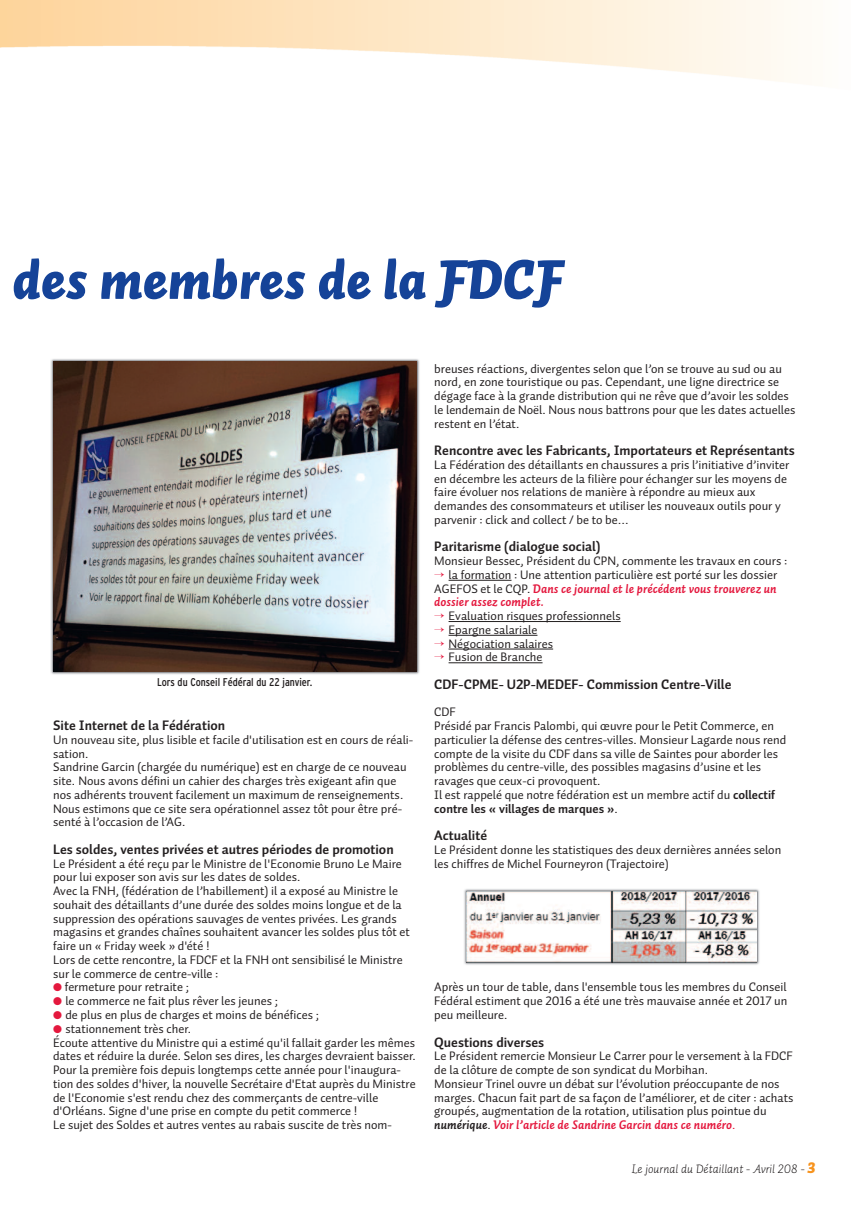
<style>
.page{position:relative;width:851px;height:1205px;background:#fff}
.page>*{position:absolute;margin:0;border:0;box-sizing:border-box;transform-origin:0 0}
.t1{font:55px "Auto 2 Black Italic LF";color:#154398}
.t2{font:13.75px "Auto 2 Bold LF";color:#231f20}
.t3{font:12.5px/13.8px "Auto 2 Regular LF";color:#231f20}
.t4{font:12.5px/13.8px "Auto 2 Bold Italic LF";color:#e4183e}
.t5{font:12.5px "Auto 2 Light Italic LF";color:#0d090a}
.t6{font:12.5px "Auto 2 Bold LF";color:#231f20}
.t7{font:condensed 11.25px "Interstate";color:#231f20}
.s1{color:#e4183e}
.s2{font-family:"Auto 2 Regular LF";color:#231f20}
.s3{font-family:"Auto 2 Bold LF"}
.s4{font-family:"Auto 2 Regular LF"}
.s5{color:#231f20}
.s6{font-family:"Auto 2 Black Italic LF";font-size:15px;color:#f7931d}
</style>
<div class="page">
<svg style="left:0;top:0;width:791px;height:82px"></svg>
<hr style="left:448px;top:580px;width:63px;height:1px;background:#231f20">
<hr style="left:448px;top:621px;width:172px;height:1px;background:#231f20">
<hr style="left:448px;top:635px;width:89px;height:1px;background:#231f20">
<hr style="left:448px;top:649px;width:105px;height:1px;background:#231f20">
<hr style="left:448px;top:662px;width:94px;height:1px;background:#231f20">
<img style="left:50px;top:359px;width:370px;height:316px">
<img style="left:53px;top:362px;width:363px;height:310px">
<img style="left:464px;top:889px;width:296px;height:76px">
<img style="left:466px;top:891px;width:290px;height:71px">
<h1 class="t1" style="left:12px;top:259px;width:552px">des membres de la FDCF</h1>
<p class="t7" style="left:157px;top:675px;width:157px">Lors du Conseil Fédéral du 22 janvier.</p>
<p class="t2" style="left:53px;top:721px;width:174px">Site Internet de la Fédération</p>
<p class="t3" style="left:53px;top:734px;width:361px">Un nouveau site, plus lisible et facile d'utilisation est en cours de réali&shy;sation.<br>Sandrine Garcin (chargée du numérique) est en charge de ce nouveau site. Nous avons défini un cahier des charges très exigeant afin que nos adhérents trouvent facilement un maximum de renseignements.<br>Nous estimons que ce site sera opérationnel assez tôt pour être pré&shy;senté à l’occasion de l’AG.</p>
<p class="t2" style="left:53px;top:844px;width:342px">Les soldes, ventes privées et autres périodes de promotion</p>
<p class="t3" style="left:53px;top:858px;width:358px">Le Président a été reçu par le Ministre de l'Economie Bruno Le Maire pour lui exposer son avis sur les dates de soldes.<br>Avec la FNH, (fédération de l’habillement) il a exposé au Ministre le souhait des détaillants d’une durée des soldes moins longue et de la suppression des opérations sauvages de ventes privées. Les grands magasins et grandes chaînes souhaitent avancer les soldes plus tôt et faire un « Friday week » d'été !<br>Lors de cette rencontre, la FDCF et la FNH ont sensibilisé le Ministre sur le commerce de centre-ville :</p>
<p class="t3" style="left:53px;top:981px;width:137px"><span class="s1">●</span> fermeture pour retraite ;</p>
<p class="t3" style="left:53px;top:995px;width:226px"><span class="s1">●</span> le commerce ne fait plus rêver les jeunes ;</p>
<p class="t3" style="left:53px;top:1009px;width:267px"><span class="s1">●</span> de plus en plus de charges et moins de bénéfices ;</p>
<p class="t3" style="left:53px;top:1023px;width:364px"><span class="s1">●</span> stationnement très cher.<br>Écoute attentive du Ministre qui a estimé qu'il fallait garder les mêmes dates et réduire la durée. Selon ses dires, les charges devraient baisser.<br>Pour la première fois depuis longtemps cette année pour l'inaugura&shy;tion des soldes d'hiver, la nouvelle Secrétaire d'Etat auprès du Ministre de l'Economie s'est rendu chez des commerçants de centre-ville d'Orléans. Signe d'une prise en compte du petit commerce !<br>Le sujet des Soldes et autres ventes au rabais suscite de très nom-</p>
<p class="t3" style="left:434px;top:363px;width:362px">breuses réactions, divergentes selon que l’on se trouve au sud ou au nord, en zone touristique ou pas. Cependant, une ligne directrice se dégage face à la grande distribution qui ne rêve que d’avoir les soldes le lendemain de Noël. Nous nous battrons pour que les dates actuelles restent en l’état.</p>
<p class="t2" style="left:434px;top:446px;width:362px">Rencontre avec les Fabricants, Importateurs et Représentants</p>
<p class="t3" style="left:434px;top:459px;width:356px">La Fédération des détaillants en chaussures a pris l’initiative d’inviter en décembre les acteurs de la filière pour échanger sur les moyens de faire évoluer nos relations de manière à répondre au mieux aux demandes des consommateurs et utiliser les nouveaux outils pour y parvenir : click and collect / be to be…</p>
<p class="t2" style="left:434px;top:542px;width:168px">Paritarisme (dialogue social)</p>
<p class="t3" style="left:434px;top:555px;width:354px;text-align:center">Monsieur Bessec, Président du CPN, commente les travaux en cours : la formation : Une attention particulière est porté sur les dossier</p>
<p class="t4" style="left:434px;top:582px;width:344px"><span class="s2">AGEFOS et le CQP.</span> Dans ce journal et le précédent vous trouverez un dossier assez complet.</p>
<p class="t3" style="left:448px;top:610px;width:173px">Evaluation risques professionnels<br>Epargne salariale<br>Négociation salaires<br>Fusion de Branche</p>
<p class="t2" style="left:434px;top:679px;width:299px">CDF-CPME- U2P-MEDEF- Commission Centre-Ville</p>
<p class="t3" style="left:434px;top:706px;width:353px">CDF<br>Présidé par Francis Palombi, qui œuvre pour le Petit Commerce, en particulier la défense des centres-villes. Monsieur Lagarde nous rend compte de la visite du CDF dans sa ville de Saintes pour aborder les problèmes du centre-ville, des possibles magasins d’usine et les ravages que ceux-ci provoquent.<br>Il est rappelé que notre fédération est un membre actif du <span class="s3">collectif</span></p>
<p class="t6" style="left:434px;top:804px;width:185px">contre les « villages de marques »<span class="s4">.</span></p>
<p class="t2" style="left:434px;top:831px;width:54px">Actualité</p>
<p class="t3" style="left:434px;top:844px;width:348px">Le Président donne les statistiques des deux dernières années selon les chiffres de Michel Fourneyron (Trajectoire)</p>
<p class="t3" style="left:434px;top:981px;width:354px;text-align:justify">Après un tour de table, dans l'ensemble tous les membres du Conseil Fédéral estiment que 2016 a été une très mauvaise année et 2017 un peu meilleure.</p>
<p class="t2" style="left:434px;top:1037px;width:111px">Questions diverses</p>
<p class="t3" style="left:434px;top:1050px;width:360px">Le Président remercie Monsieur Le Carrer pour le versement à la FDCF de la clôture de compte de son syndicat du Morbihan.<br>Monsieur Trinel ouvre un débat sur l’évolution préoccupante de nos marges. Chacun fait part de sa façon de l’améliorer, et de citer : achats groupés, augmentation de la rotation, utilisation plus pointue du</p>
<p class="t4" style="left:434px;top:1119px;width:302px"><span class="s5">numérique</span><span class="s2">.</span> Voir l’article de Sandrine Garcin dans ce numéro<span class="s4">.</span></p>
<p class="t5" style="left:631px;top:1164px;width:185px">Le journal du Détaillant - Avril 208 - <span class="s6">3</span></p>
</div>
